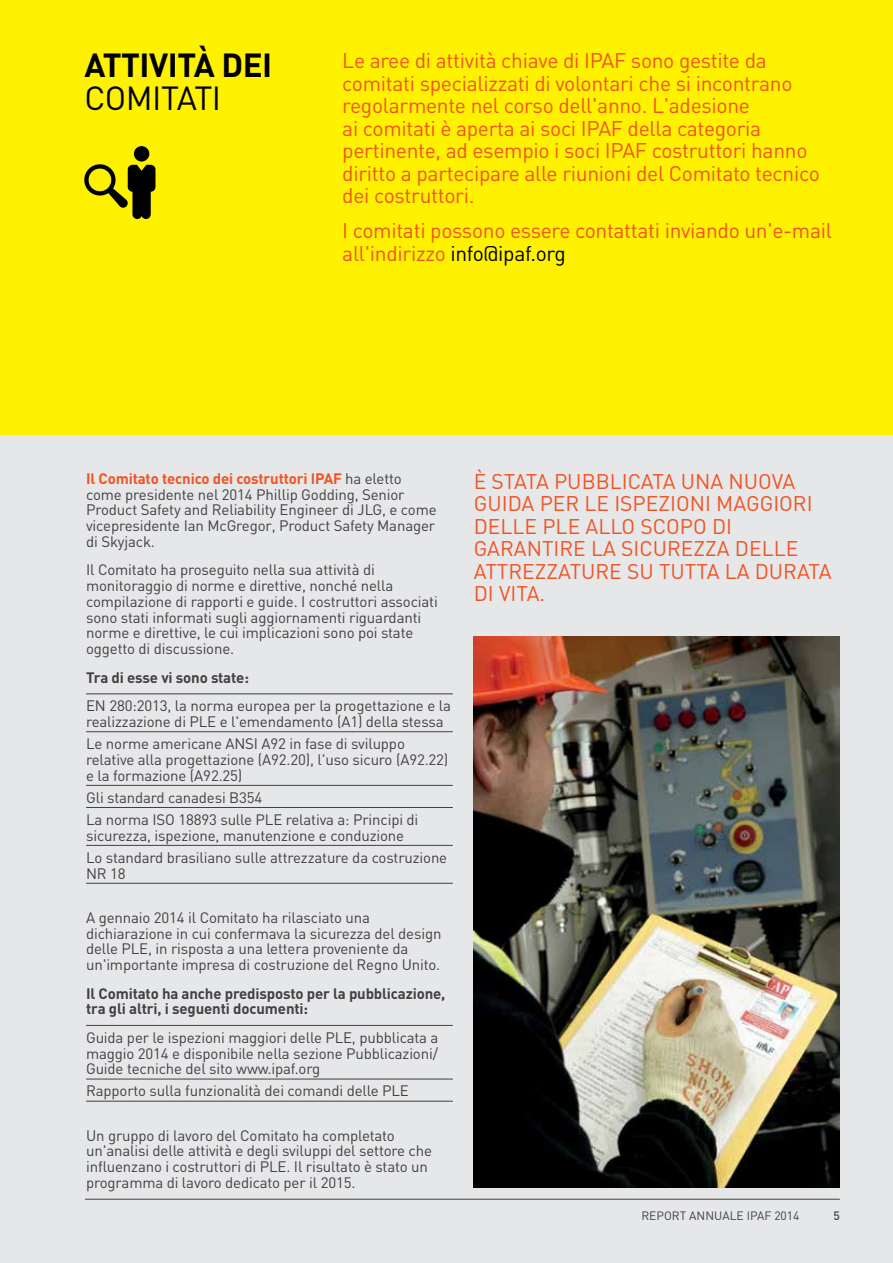
<style>
.page{position:relative;width:893px;height:1263px;background:#e6e7e8}
.page>*{position:absolute;margin:0;border:0;box-sizing:border-box;transform-origin:0 0}
.Heading{font:700 33px/33px "DIN";letter-spacing:-.015em;color:#000}
.intro_copy{font:21px/22.5px "DIN";letter-spacing:-.015em;color:#f05323}
.Pull_out{font:21px/22.5px "DIN";color:#f05323}
.body_copy{font:15px/15.8px "DIN";letter-spacing:-.01em;color:#414042}
.body_copy_with_rule{font:15px/15.8px "DIN";letter-spacing:-.01em;color:#414042}
.body_copy-2{font:700 15px/15.8px "DIN";letter-spacing:-.01em;color:#414042}
.t1{font:12px "DIN";color:#414042}
.t2{font:500 12px "DIN";color:#414042}
.s1{font-weight:400}
.s2{color:#000}
.s3{font-weight:700;color:#f05323}
</style>
<div class="page">
<div style="left:0;top:0;width:893px;height:434px;background:#fff200"></div>
<div style="left:134px;top:146px;width:15px;height:16px;background:#000;border-radius:50%"></div>
<svg style="left:84px;top:164px;width:71px;height:55px"></svg>
<img style="left:473px;top:637px;width:367px;height:551px">
<hr style="left:85px;top:1199px;width:755px;height:1px;background:#414042">
<hr style="left:86px;top:693px;width:367px;height:1px;background:#414042">
<hr style="left:86px;top:731px;width:367px;height:1px;background:#414042">
<hr style="left:86px;top:785px;width:367px;height:1px;background:#414042">
<hr style="left:86px;top:807px;width:367px;height:1px;background:#414042">
<hr style="left:86px;top:845px;width:367px;height:1px;background:#414042">
<hr style="left:86px;top:883px;width:367px;height:1px;background:#414042">
<hr style="left:86px;top:1025px;width:367px;height:1px;background:#414042">
<hr style="left:86px;top:1079px;width:367px;height:1px;background:#414042">
<hr style="left:86px;top:1101px;width:367px;height:1px;background:#414042">
<p class="Heading" style="left:84px;top:47px;width:189px">ATTIVITÀ DEI<br><span class="s1">COMITATI</span></p>
<p class="intro_copy" style="left:342px;top:49px;width:479px">Le aree di attività chiave di IPAF sono gestite da comitati specializzati di volontari che si incontrano regolarmente nel corso dell'anno. L'adesione<br>ai comitati è aperta ai soci IPAF della categoria pertinente, ad esempio i soci IPAF costruttori hanno diritto a partecipare alle riunioni del Comitato tecnico dei costruttori.</p>
<p class="intro_copy" style="left:342px;top:219px;width:491px">I comitati possono essere contattati inviando un'e-mail all'indirizzo <span class="s2">info@ipaf.org</span></p>
<p class="body_copy" style="left:86px;top:470px;width:352px"><span class="s3">Il Comitato tecnico dei costruttori IPAF</span> ha eletto come presidente nel 2014 Phillip Godding, Senior Product Safety and Reliability Engineer di JLG, e come vicepresidente Ian McGregor, Product Safety Manager di Skyjack.</p>
<p class="body_copy" style="left:86px;top:562px;width:353px">Il Comitato ha proseguito nella sua attività di monitoraggio di norme e direttive, nonché nella compilazione di rapporti e guide. I costruttori associati sono stati informati sugli aggiornamenti riguardanti norme e direttive, le cui implicazioni sono poi state oggetto di discussione.</p>
<p class="body_copy-2" style="left:86px;top:669px;width:164px">Tra di esse vi sono state:</p>
<p class="body_copy_with_rule" style="left:86px;top:698px;width:366px">EN 280:2013, la norma europea per la progettazione e la realizzazione di PLE e l'emendamento (A1) della stessa</p>
<p class="body_copy_with_rule" style="left:86px;top:735px;width:364px">Le norme americane ANSI A92 in fase di sviluppo relative alla progettazione (A92.20), l'uso sicuro (A92.22) e la formazione (A92.25)</p>
<p class="body_copy_with_rule" style="left:86px;top:789px;width:178px">Gli standard canadesi B354</p>
<p class="body_copy_with_rule" style="left:86px;top:811px;width:334px">La norma ISO 18893 sulle PLE relativa a: Principi di sicurezza, ispezione, manutenzione e conduzione</p>
<p class="body_copy_with_rule" style="left:86px;top:849px;width:363px">Lo standard brasiliano sulle attrezzature da costruzione<br>NR 18</p>
<p class="body_copy" style="left:86px;top:909px;width:357px">A gennaio 2014 il Comitato ha rilasciato una dichiarazione in cui confermava la sicurezza del design delle PLE, in risposta a una lettera proveniente da un'importante impresa di costruzione del Regno Unito.</p>
<p class="body_copy-2" style="left:86px;top:984px;width:361px">Il Comitato ha anche predisposto per la pubblicazione, tra gli altri, i seguenti documenti:</p>
<p class="body_copy_with_rule" style="left:86px;top:1029px;width:354px;text-align:justify">Guida per le ispezioni maggiori delle PLE, pubblicata a maggio 2014 e disponibile nella sezione Pubblicazioni/ Guide tecniche del sito www.ipaf.org</p>
<p class="body_copy_with_rule" style="left:86px;top:1083px;width:324px">Rapporto sulla funzionalità dei comandi delle PLE</p>
<p class="body_copy" style="left:86px;top:1127px;width:347px">Un gruppo di lavoro del Comitato ha completato un'analisi delle attività e degli sviluppi del settore che influenzano i costruttori di PLE. Il risultato è stato un programma di lavoro dedicato per il 2015.</p>
<p class="Pull_out" style="left:474px;top:469px;width:359px">È STATA PUBBLICATA UNA NUOVA<br>GUIDA PER LE ISPEZIONI MAGGIORI<br>DELLE PLE ALLO SCOPO DI<br>GARANTIRE LA SICUREZZA DELLE<br>ATTREZZATURE SU TUTTA LA DURATA<br>DI VITA.</p>
<p class="t1" style="left:641px;top:1208px;width:160px">REPORT ANNUALE IPAF 2014</p>
<p class="t2" style="left:833px;top:1208px;width:8px">5</p>
</div>
